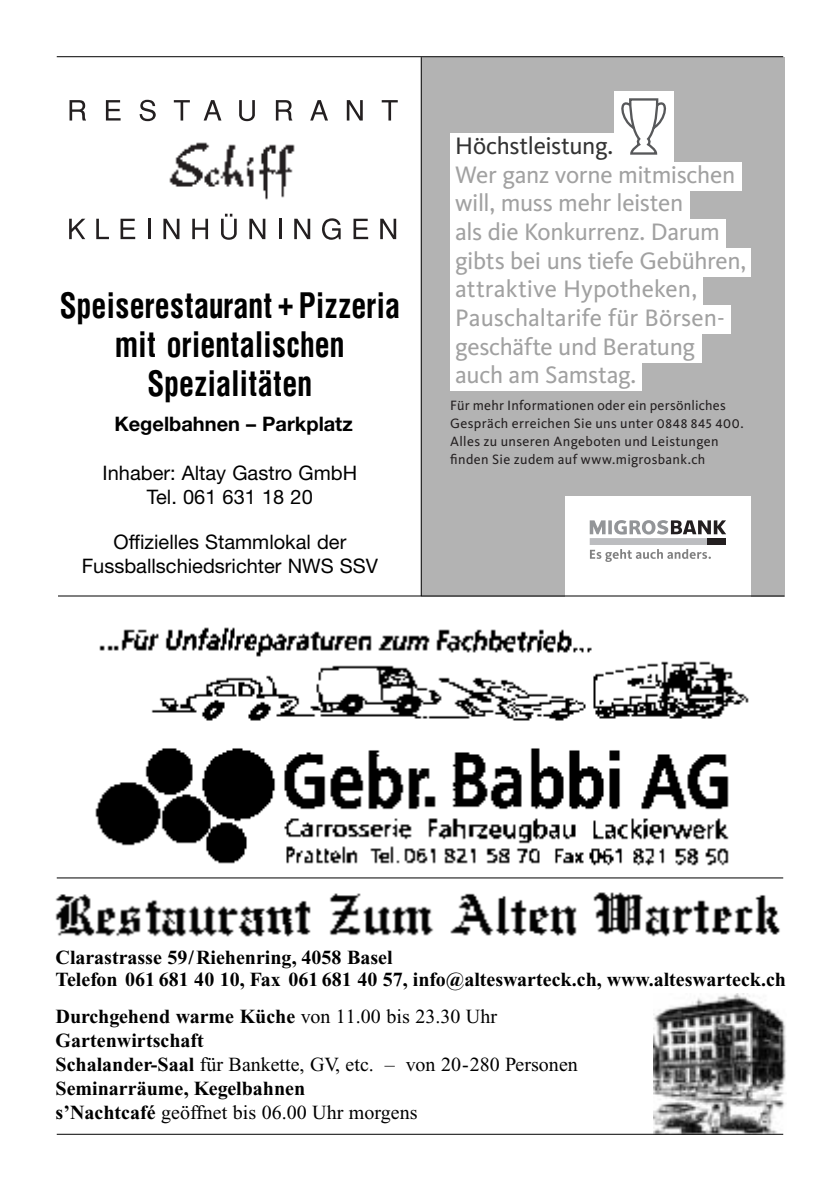
<style>
.page{position:relative;width:840px;height:1191px;background:#fff}
.page>*{position:absolute;margin:0;border:0;box-sizing:border-box;transform-origin:0 0}
.t1{font:700 32px/39px "Hallmarke Cond";color:#000;text-align:center;scale:.9 1}
.t2{font:24.6px/28.6px "Migrosbank Kievit Book+QYUFWD";letter-spacing:-.01em;color:#a1a1a1}
.t3{font:24.6px "Migrosbank Kievit Book+QYUFWD";letter-spacing:-.015em;color:#333}
.t4{font:700 20px/24px "Times New Roman";color:#000}
.t5{font:20px/24px "Helvetica Neue";color:#000;text-align:center}
.t6{font:700 20px "Helvetica Neue";color:#000}
.t7{font:14px/18px "Migrosbank Kievit Book+QYUFWD";letter-spacing:.02em;color:#231f20}
.s1{font-weight:400}
</style>
<div class="page">
<svg style="left:69px;top:100px;width:17px;height:20px"></svg>
<svg style="left:106px;top:100px;width:14px;height:20px"></svg>
<svg style="left:140px;top:100px;width:16px;height:21px"></svg>
<svg style="left:174px;top:100px;width:16px;height:20px"></svg>
<svg style="left:204px;top:100px;width:17px;height:20px"></svg>
<svg style="left:239px;top:100px;width:16px;height:21px"></svg>
<svg style="left:276px;top:100px;width:16px;height:20px"></svg>
<svg style="left:310px;top:100px;width:18px;height:20px"></svg>
<svg style="left:346px;top:100px;width:16px;height:20px"></svg>
<svg style="left:381px;top:100px;width:16px;height:20px"></svg>
<svg style="left:69px;top:219px;width:16px;height:20px"></svg>
<svg style="left:96px;top:219px;width:13px;height:20px"></svg>
<svg style="left:120px;top:219px;width:15px;height:20px"></svg>
<hr style="left:148px;top:219px;width:2px;height:20px;background:#231f20">
<svg style="left:163px;top:219px;width:16px;height:20px"></svg>
<svg style="left:192px;top:219px;width:16px;height:20px"></svg>
<svg style="left:221px;top:214px;width:15px;height:26px"></svg>
<svg style="left:249px;top:219px;width:16px;height:20px"></svg>
<hr style="left:278px;top:219px;width:3px;height:20px;background:#231f20">
<svg style="left:294px;top:219px;width:16px;height:20px"></svg>
<svg style="left:322px;top:218px;width:18px;height:22px"></svg>
<svg style="left:353px;top:219px;width:15px;height:20px"></svg>
<svg style="left:380px;top:219px;width:16px;height:20px"></svg>
<img style="left:169px;top:142px;width:126px;height:58px">
<div style="left:421px;top:57px;width:363px;height:539px;background:#b3b3b3"></div>
<div style="left:564px;top:496px;width:186px;height:100px;background:#fff"></div>
<svg style="left:589px;top:520px;width:136px;height:42px"></svg>
<div style="left:450px;top:133px;width:175px;height:29px;background:#fff"></div>
<div style="left:450px;top:162px;width:291px;height:28px;background:#fff"></div>
<div style="left:450px;top:190px;width:239px;height:29px;background:#fff"></div>
<div style="left:450px;top:219px;width:274px;height:29px;background:#fff"></div>
<div style="left:450px;top:248px;width:300px;height:28px;background:#fff"></div>
<div style="left:613px;top:91px;width:60px;height:74px;background:#fff"></div>
<svg style="left:621px;top:98px;width:44px;height:57px"></svg>
<div style="left:450px;top:276px;width:252px;height:29px;background:#fff"></div>
<div style="left:450px;top:305px;width:280px;height:29px;background:#fff"></div>
<div style="left:450px;top:334px;width:251px;height:28px;background:#fff"></div>
<div style="left:450px;top:362px;width:191px;height:29px;background:#fff"></div>
<hr style="left:57px;top:56px;width:725px;height:1px;background:#000">
<hr style="left:420px;top:57px;width:1px;height:539px;background:#000">
<hr style="left:58px;top:595px;width:726px;height:1px;background:#000">
<img style="left:95px;top:627px;width:654px;height:239px">
<img style="left:55px;top:892px;width:725px;height:45px">
<img style="left:653px;top:993px;width:132px;height:141px">
<hr style="left:57px;top:877px;width:725px;height:1px;background:#000">
<hr style="left:57px;top:1133px;width:725px;height:1px;background:#000">
<h1 class="t1" style="left:60px;top:288px;width:379px">Speiserestaurant + Pizzeria mit orientalischen<br>Spezialitäten</h1>
<p class="t6" style="left:114px;top:416px;width:240px">Kegelbahnen – Parkplatz</p>
<p class="t5" style="left:102px;top:463px;width:256px">Inhaber: Altay Gastro GmbH<br>Tel. 061 631 18 20</p>
<p class="t5" style="left:82px;top:531px;width:297px">Offizielles Stammlokal der<br>Fussballschiedsrichter NWS SSV</p>
<p class="t3" style="left:455px;top:136px;width:159px">Höchstleistung.</p>
<p class="t2" style="left:455px;top:162px;width:292px">Wer ganz vorne mitmischen will, muss mehr leisten<br>als die Konkurrenz. Darum gibts bei uns tiefe Gebühren, attraktive Hypotheken,<br>Pauschaltarife für Börsen&shy;geschäfte und Beratung auch am Samstag.</p>
<p class="t7" style="left:450px;top:398px;width:295px">Für mehr Informationen oder ein persönliches Gespräch erreichen Sie uns unter 0848 845 400.<br>Alles zu unseren Angeboten und Leistungen finden Sie zudem auf www.migrosbank.ch</p>
<p class="t4" style="left:55px;top:948px;width:731px;line-height:22px">Clarastrasse 59/Riehenring, 4058 Basel<br>Telefon 061 681 40 10, Fax 061 681 40 57, info@alteswarteck.ch, www.alteswarteck.ch</p>
<p class="t4" style="left:55px;top:1007px;width:523px">Durchgehend warme Küche <span class="s1">von 11.00 bis 23.30 Uhr </span>Gartenwirtschaft<br>Schalander-Saal <span class="s1">für Bankette, GV, etc. – von 20-280 Personen </span>Seminarräume, Kegelbahnen<br>s’Nachtcafé <span class="s1">geöffnet bis 06.00 Uhr morgens</span></p>
</div>
